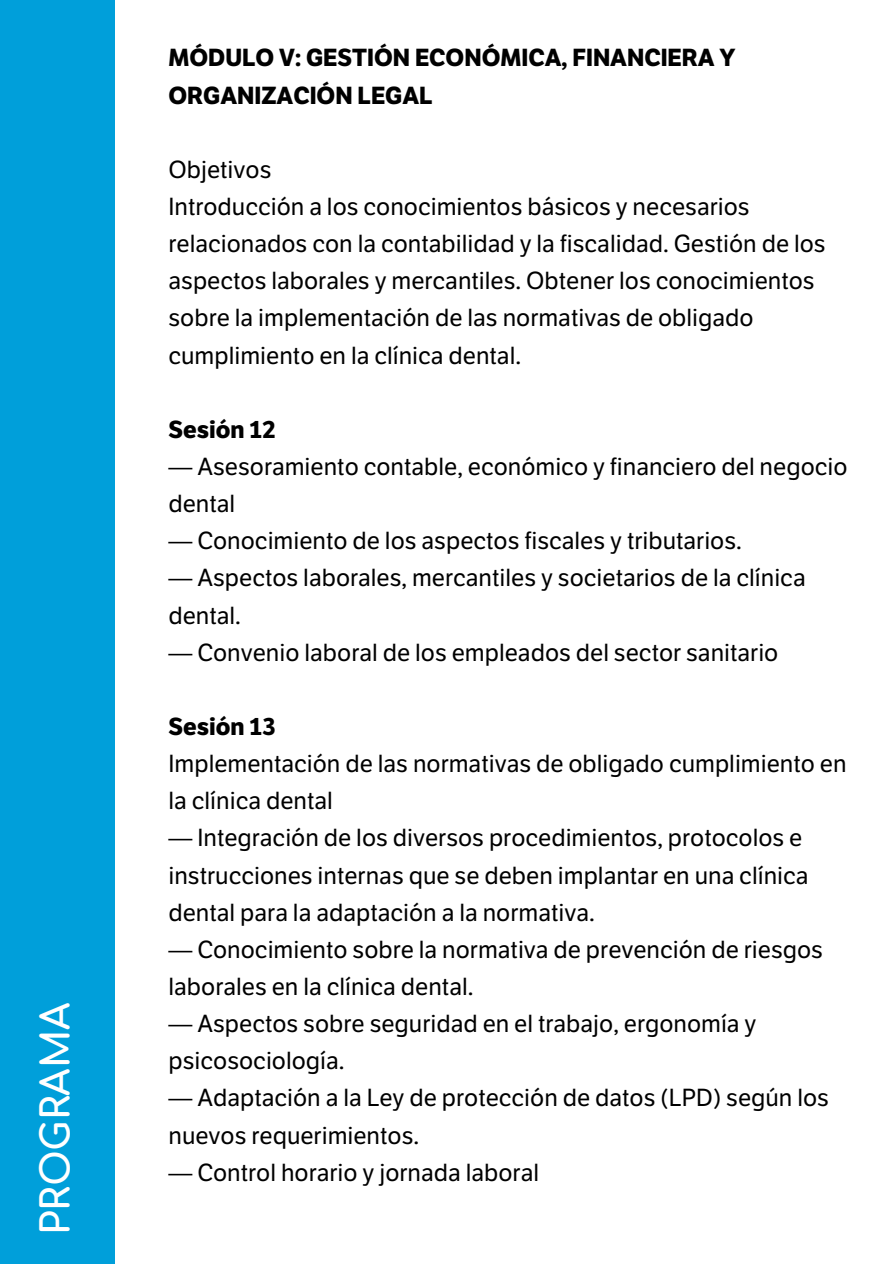
<style>
.page{position:relative;width:894px;height:1264px;background:#fff}
.page>*{position:absolute;margin:0;border:0;box-sizing:border-box;transform-origin:0 0}
.t1{font:700 39px "Comfortaa";color:#fff}
.t2{font:24px/37.2px "LFT Etica";color:#000}
.t3{font:700 24px/37.2px "LFT Etica";color:#000}
.s1{font-weight:700}
</style>
<div class="page">
<div style="left:0;top:0;width:114px;height:1263px;background:#009fda"></div>
<h1 class="t1" style="left:36px;top:1235px;width:234px;rotate:-90deg">PROGRAMA</h1>
<p class="t3" style="left:168px;top:40px;width:568px">MÓDULO V: GESTIÓN ECONÓMICA, FINANCIERA Y<br>ORGANIZACIÓN LEGAL</p>
<p class="t2" style="left:168px;top:151px;width:658px">Objetivos<br>Introducción a los conocimientos básicos y necesarios relacionados con la contabilidad y la fiscalidad. Gestión de los aspectos laborales y mercantiles. Obtener los conocimientos sobre la implementación de las normativas de obligado cumplimiento en la clínica dental.</p>
<p class="t3" style="left:168px;top:411px;width:108px">Sesión 12</p>
<p class="t2" style="left:168px;top:448px;width:680px">— Asesoramiento contable, económico y financiero del negocio dental</p>
<p class="t2" style="left:168px;top:523px;width:575px">— Conocimiento de los aspectos fiscales y tributarios.</p>
<p class="t2" style="left:168px;top:560px;width:638px">— Aspectos laborales, mercantiles y societarios de la clínica dental.</p>
<p class="t2" style="left:168px;top:634px;width:611px">— Convenio laboral de los empleados del sector sanitario</p>
<p class="t2" style="left:168px;top:708px;width:679px"><span class="s1">Sesión 13<br></span>Implementación de las normativas de obligado cumplimiento en la clínica dental</p>
<p class="t2" style="left:168px;top:820px;width:641px">— Integración de los diversos procedimientos, protocolos e instrucciones internas que se deben implantar en una clínica dental para la adaptación a la normativa.</p>
<p class="t2" style="left:168px;top:931px;width:656px">— Conocimiento sobre la normativa de prevención de riesgos laborales en la clínica dental.</p>
<p class="t2" style="left:168px;top:1005px;width:589px">— Aspectos sobre seguridad en el trabajo, ergonomía y psicosociología.</p>
<p class="t2" style="left:168px;top:1079px;width:662px">— Adaptación a la Ley de protección de datos (LPD) según los nuevos requerimientos.</p>
<p class="t2" style="left:168px;top:1154px;width:372px">— Control horario y jornada laboral</p>
</div>
